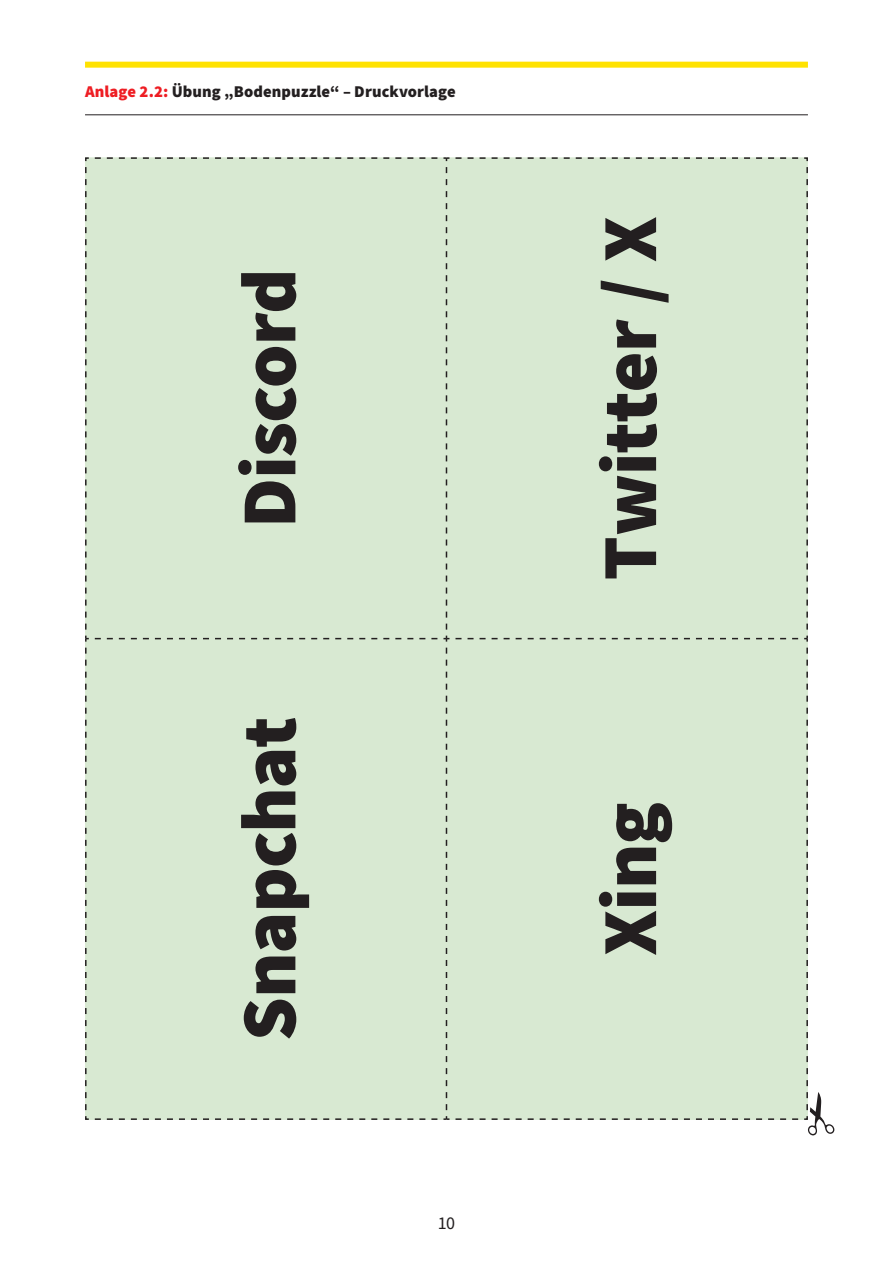
<style>
.page{position:relative;width:893px;height:1263px;background:#fff}
.page>*{position:absolute;margin:0;border:0;box-sizing:border-box;transform-origin:0 0}
.t1{font:900 78px "Source Sans Pro";letter-spacing:-.01em;color:#231f20}
.t2{font:18px "Source Sans Pro";color:#231f20}
.t3{font:900 16.5px "Source Sans Pro";letter-spacing:.005em;color:#231f20}
.s1{color:#ee1d23}
</style>
<div class="page">
<hr style="left:806px;top:158px;width:2px;height:481px;background:#d8e9d2">
<hr style="left:86px;top:1118px;width:360px;height:2px;background:#d8e9d2">
<svg style="left:85px;top:157px;width:363px;height:483px;background:#cedec8"></svg>
<div style="left:95px;top:157px;width:713px;height:473px;background:#d8e9d2"></div>
<svg style="left:85px;top:637px;width:4px;height:483px;background:#b5c1af"></svg>
<div style="left:85px;top:62px;width:723px;height:6px;background:#ffe201"></div>
<hr style="left:85px;top:114px;width:723px;height:1px;background:#231f20">
<svg style="left:95px;top:636px;width:739px;height:499px;background:#d9e9d3"></svg>
<p class="t3" style="left:85px;top:81px;width:372px"><span class="s1">Anlage 2.2:</span> Übung „Bodenpuzzle“ – Druckvorlage</p>
<h1 class="t1" style="left:216px;top:528px;width:261px;rotate:-90deg">Discord</h1>
<h1 class="t1" style="left:216px;top:1041px;width:326px;rotate:-90deg">Snapchat</h1>
<p class="t2" style="left:438px;top:1211px;width:19px">10</p>
<h1 class="t1" style="left:576px;top:580px;width:365px;rotate:-90deg">Twitter / X</h1>
<h1 class="t1" style="left:576px;top:956px;width:155px;rotate:-90deg">Xing</h1>
</div>
